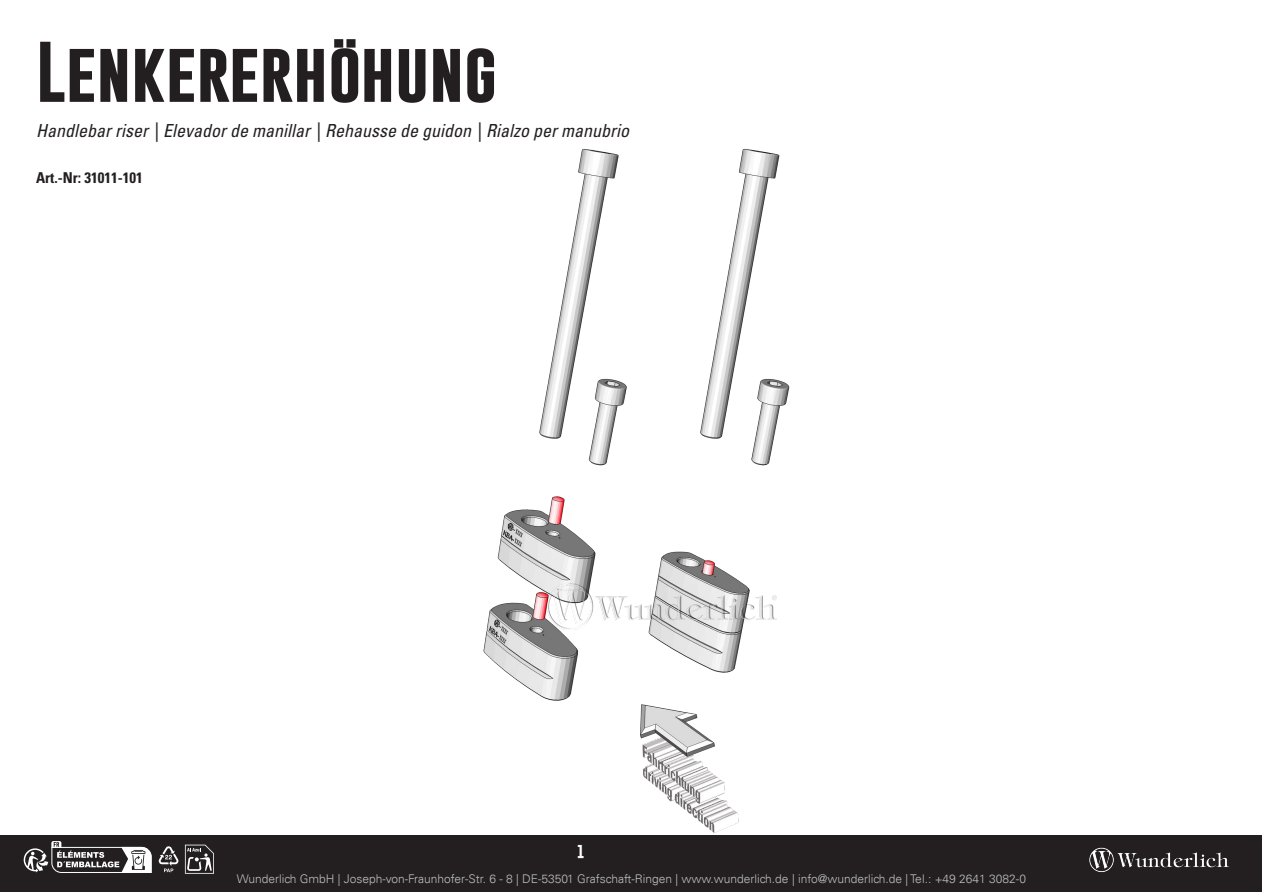
<style>
.page{position:relative;width:1263px;height:893px;background:#fff}
.page>*{position:absolute;margin:0;border:0;box-sizing:border-box;transform-origin:0 0}
.t1{font:700 61.5px "Gobold";color:#231f20}
.t2{font:italic condensed 18px "Univers LT Std";color:#231f20}
.t3{font:700 condensed 15px "Univers LT Std";color:#231f20}
.t4{font:700 13.5px "Gobold";color:#fff}
.t5{font:300 12px "Univers LT";color:#bcbdc0}
.t6{font:700 12px "Gobold";color:#fff}
</style>
<div class="page">
<img style="left:483px;top:148px;width:307px;height:685px">
<img style="left:547px;top:584px;width:232px;height:45px">
<div style="left:1px;top:835px;width:1261px;height:57px;background:#231f20"></div>
<img style="left:1089px;top:847px;width:140px;height:25px">
<svg style="left:158px;top:846px;width:20px;height:26px"></svg>
<svg style="left:24px;top:841px;width:128px;height:32px"></svg>
<svg style="left:185px;top:845px;width:29px;height:29px"></svg>
<h1 class="t1" style="left:36px;top:32px;width:463px">Lenkererhöhung</h1>
<h2 class="t2" style="left:36px;top:119px;width:594px">Handlebar riser | Elevador de manillar | Rehausse de guidon | Rialzo per manubrio</h2>
<p class="t3" style="left:36px;top:169px;width:108px">Art.-Nr: 31011-101</p>
<p class="t4" style="left:577px;top:843px;width:9px">1</p>
<p class="t5" style="left:237px;top:871px;width:790px">Wunderlich GmbH | Joseph-von-Fraunhofer-Str. 6 - 8 | DE-53501 Grafschaft-Ringen | www.wunderlich.de | info@wunderlich.de | Tel.: +49 2641 3082-0</p>
<p class="t6" style="left:568px;top:854px;width:15px">01</p>
</div>
